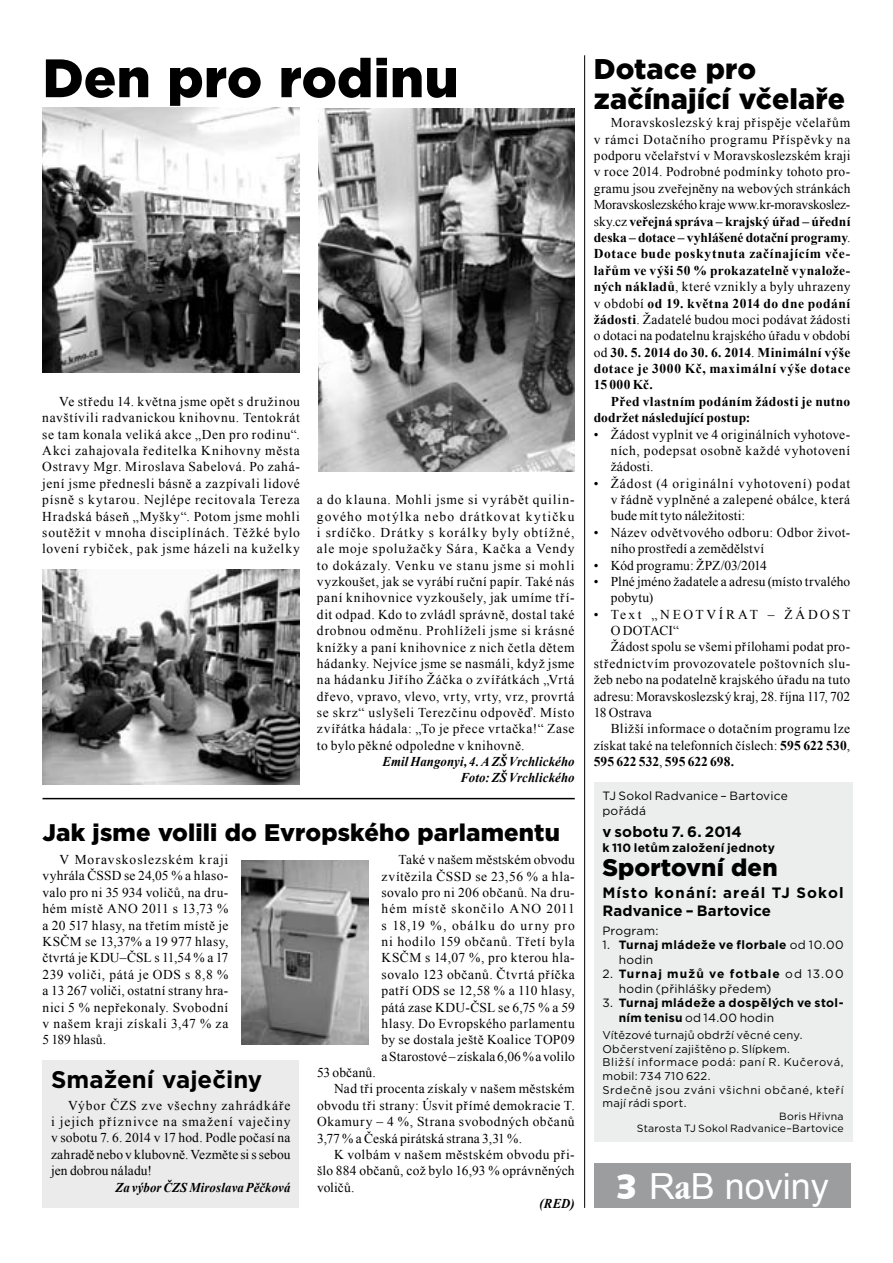
<style>
.page{position:relative;width:893px;height:1263px;background:#fff}
.page>*{position:absolute;margin:0;border:0;box-sizing:border-box;transform-origin:0 0}
.t1{font:900 54px "Gotham";color:#000}
.t2{font:36px "Arial";color:#fff}
.t3{font:900 28.5px/30px "Gotham";letter-spacing:.005em;color:#000}
.t4{font:900 24px "Gotham";letter-spacing:.005em;color:#000}
.t5{font:700 24px "Gotham";color:#000}
.t6{font:700 15px/18.1px "Gotham";letter-spacing:.04em;color:#000}
.t7{font:700 15px "Gotham";letter-spacing:.015em;color:#000}
.t8{font:13.5px/16.4px "Times New Roman";letter-spacing:.025em;color:#000;text-align:justify}
.t9{font:italic 700 13.5px/16.4px "Times New Roman";letter-spacing:.01em;color:#000;text-align:right;scale:.95 1}
.t10{font:700 13.5px/16.4px "Times New Roman";letter-spacing:.015em;color:#000}
.t11{font:13.5px "Times New Roman";letter-spacing:.045em;color:#000}
.t12{font:13.5px "Times New Roman";letter-spacing:.005em;color:#000}
.t13{font:13.5px "Times New Roman";color:#000}
.t14{font:13.5px "Times New Roman";letter-spacing:.185em;color:#000}
.t15{font:700 12px/14.4px "Gotham";letter-spacing:.03em;color:#000}
.t16{font:12px/14.4px "Gotham";letter-spacing:.015em;color:#000}
.t17{font:11.25px/13.5px "Gotham";letter-spacing:.03em;color:#000}
.t18{font:10.5px/12.6px "Gotham";letter-spacing:.015em;color:#000;text-align:right}
.s1{font-weight:700}
.s2{font-weight:400}
.s3{font-family:"Humanst 531 Blk BTCE Black"}
.s4{font-family:"Garmd ITC Bk Cn BTCE Bold Condensed"}
</style>
<div class="page">
<div style="left:594px;top:782px;width:258px;height:360px;background:#eceded"></div>
<div style="left:594px;top:1163px;width:256px;height:45px;background:#9c9d9f"></div>
<img style="left:43px;top:569px;width:256px;height:215px">
<img style="left:318px;top:108px;width:257px;height:363px">
<img style="left:43px;top:107px;width:256px;height:266px">
<div style="left:43px;top:1060px;width:256px;height:148px;background:#ebebec"></div>
<img style="left:241px;top:860px;width:128px;height:184px">
<hr style="left:584px;top:55px;width:1px;height:1153px;background:#000">
<hr style="left:43px;top:798px;width:532px;height:1px;background:#000">
<h1 class="t1" style="left:43px;top:41px;width:418px">Den pro rodinu</h1>
<p class="t8" style="left:42px;top:393px;width:259px;text-indent:17px">Ve středu 14. května jsme opět s družinou navštívili radvanickou knihovnu. Tentokrát se tam konala veliká akce „Den pro rodinu“.<br>Akci zahajovala ředitelka Knihovny města Ostravy Mgr. Miroslava Sabelová. Po zahá&shy;jení jsme přednesli básně a zazpívali lidové písně s kytarou. Nejlépe recitovala Tereza Hradská báseň „Myšky“. Potom jsme mohli soutěžit v mnoha disciplínách. Těžké bylo lovení rybiček, pak jsme házeli na kuželky</p>
<p class="t8" style="left:317px;top:491px;width:259px">a do klauna. Mohli jsme si vyrábět quilin&shy;gového motýlka nebo drátkovat kytičku i srdíčko. Drátky s korálky byly obtížné, ale moje spolužačky Sára, Kačka a Vendy to dokázaly. Venku ve stanu jsme si mohli vyzkoušet, jak se vyrábí ruční papír. Také nás paní knihovnice vyzkoušely, jak umíme tří&shy;dit odpad. Kdo to zvládl správně, dostal také drobnou odměnu. Prohlíželi jsme si krásné knížky a paní knihovnice z nich četla dětem hádanky. Nejvíce jsme se nasmáli, když jsme na hádanku Jiřího Žáčka o zvířátkách „Vrtá dřevo, vpravo, vlevo, vrty, vrty, vrz, provrtá se skrz“ uslyšeli Terezčinu odpověď. Místo zvířátka hádala: „To je přece vrtačka!“ Zase to bylo pěkné odpoledne v knihovně.</p>
<p class="t9" style="left:382px;top:753px;width:204px">Emil Hangonyi, 4. AZŠ Vrchlického<br>Foto: ZŠ Vrchlického</p>
<h3 class="t4" style="left:43px;top:816px;width:519px">Jak jsme volili do Evropského parlamentu</h3>
<p class="t8" style="left:43px;top:851px;width:187px;text-indent:17px">V Moravskoslezském kraji vyhrála ČSSD se 24,05 % a hlaso&shy;valo pro ni 35 934 voličů, na dru&shy;hém místě ANO 2011 s 13,73 % a 20 517 hlasy, na třetím místě je KSČM se 13,37% a 19 977 hlasy, čtvrtá je KDU–ČSL s 11,54 % a 17<br>239 voliči, pátá je ODS s 8,8 % a 13 267 voliči, ostatní strany hra&shy;nici 5 % nepřekonaly. Svobodní v našem kraji získali 3,47 % za 5 189 hlasů.</p>
<p class="t8" style="left:382px;top:851px;width:195px;text-indent:17px">Také v našem městském obvodu zvítězila ČSSD se 23,56 % a hla&shy;sovalo pro ni 206 občanů. Na dru&shy;hém místě skončilo ANO 2011 s 18,19 %, obálku do urny pro ni hodilo 159 občanů. Třetí byla KSČM s 14,07 %, pro kterou hla&shy;sovalo 123 občanů. Čtvrtá příčka patří ODS se 12,58 % a 110 hlasy, pátá zase KDU-ČSL se 6,75 % a 59 hlasy. Do Evropského parlamentu by se dostala ještě Koalice TOP09 aStarostové– získala 6,06 % avolilo</p>
<p class="t12" style="left:317px;top:1063px;width:60px">53 občanů.</p>
<p class="t8" style="left:334px;top:1080px;width:242px">Nad tři procenta získaly v našem městském</p>
<p class="t8" style="left:317px;top:1097px;width:259px">obvodu tři strany: Úsvit přímé demokracie T.</p>
<p class="t11" style="left:317px;top:1112px;width:259px">Okamury – 4 %, Strana svobodných občanů</p>
<p class="t8" style="left:317px;top:1130px;width:206px">3,77 % a Česká pirátská strana 3,31 %.</p>
<p class="t8" style="left:334px;top:1146px;width:242px">K volbám v našem městském obvodu při-</p>
<p class="t8" style="left:317px;top:1162px;width:259px">šlo 884 občanů, což bylo 16,93 % oprávněných</p>
<p class="t8" style="left:317px;top:1179px;width:39px">voličů.</p>
<p class="t9" style="left:539px;top:1195px;width:39px">(RED)</p>
<h3 class="t5" style="left:51px;top:1064px;width:213px">Smažení vaječiny</h3>
<p class="t8" style="left:51px;top:1097px;width:241px;text-indent:17px">Výbor ČZS zve všechny zahrádkáře i jejich příznivce na smažení vaječiny v sobotu 7. 6. 2014 v 17 hod. Podle počasí na zahradě nebo v klubovně. Vezměte si ssebou jen dobrou náladu!</p>
<p class="t9" style="left:115px;top:1178px;width:186px">Za výbor ČZS Miroslava Pěčková</p>
<h3 class="t3" style="left:594px;top:53px;width:253px">Dotace pro začínající včelaře</h3>
<p class="t8" style="left:594px;top:114px;width:258px;text-indent:17px">Moravskoslezský kraj přispěje včelařům v rámci Dotačního programu Příspěvky na podporu včelařství v Moravskoslezském kraji v roce 2014. Podrobné podmínky tohoto pro&shy;gramu jsou zveřejněny na webových stránkách Moravskoslezského kraje www.kr-moravskoslez&shy;sky.cz <span class="s1">veřejná správa – krajský úřad – úřední deska – dotace – vyhlášené dotační programy</span>.<br><span class="s1">Dotace bude poskytnuta začínajícím vče&shy;lařům ve výši 50 % prokazatelně vynalože&shy;ných nákladů</span>, které vznikly a byly uhrazeny v období <span class="s1">od 19. května 2014 do dne podání žádosti</span>. Žadatelé budou moci podávat žádosti o dotaci na podatelnu krajského úřadu v období od <span class="s1">30. 5. 2014 do 30. 6. 2014</span>. <span class="s1">Minimální výše dotace je 3000 Kč, maximální výše dotace 15 000 Kč.</span></p>
<p class="t10" style="left:594px;top:393px;width:258px;text-indent:17px">Před vlastním podáním žádosti je nutno dodržet následující postup:</p>
<p class="t8" style="left:611px;top:426px;width:241px;text-indent:-17px">• Žádost vyplnit ve 4 originálních vyhotove&shy;ních, podepsat osobně každé vyhotovení žádosti.</p>
<p class="t8" style="left:611px;top:475px;width:241px;text-indent:-17px">• Žádost (4 originální vyhotovení) podat v řádně vyplněné a zalepené obálce, která bude mít tyto náležitosti:</p>
<p class="t8" style="left:611px;top:524px;width:241px;text-indent:-17px">• Název odvětvového odboru: Odbor život&shy;ního prostředí a zemědělství</p>
<p class="t13" style="left:594px;top:556px;width:175px">• Kód programu: ŽPZ/03/2014</p>
<p class="t8" style="left:611px;top:573px;width:241px;text-indent:-17px">• Plné jméno žadatele a adresu (místo trvalého pobytu)</p>
<p class="t14" style="left:594px;top:605px;width:258px">• Text „NEOTVÍRAT – ŽÁDOST</p>
<p class="t8" style="left:611px;top:622px;width:70px">O DOTACI“</p>
<p class="t8" style="left:611px;top:638px;width:241px">Žádost spolu se všemi přílohami podat pro-</p>
<p class="t11" style="left:594px;top:654px;width:258px">střednictvím provozovatele poštovních slu-</p>
<p class="t8" style="left:594px;top:671px;width:258px">žeb nebo na podatelně krajského úřadu na tuto</p>
<p class="t12" style="left:594px;top:687px;width:258px">adresu: Moravskoslezský kraj, 28. října 117, 702</p>
<p class="t12" style="left:594px;top:703px;width:60px">18 Ostrava</p>
<p class="t8" style="left:611px;top:720px;width:241px">Bližší informace o dotačním programu lze</p>
<p class="t8" style="left:594px;top:737px;width:258px">získat také na telefonních číslech: <span class="s1">595 622 530</span>,</p>
<p class="t10" style="left:594px;top:753px;width:142px">595 622 532<span class="s2">,</span> 595 622 698.</p>
<p class="t16" style="left:602px;top:789px;width:187px">TJ Sokol Radvanice – Bartovice pořádá</p>
<p class="t7" style="left:602px;top:822px;width:141px">v sobotu 7. 6. 2014</p>
<p class="t15" style="left:602px;top:840px;width:174px">k 110 letům založení jednoty</p>
<h3 class="t4" style="left:602px;top:850px;width:177px">Sportovní den</h3>
<p class="t6" style="left:602px;top:883px;width:243px">Místo konání: areál TJ Sokol<br>Radvanice – Bartovice</p>
<p class="t16" style="left:602px;top:923px;width:57px">Program:</p>
<p class="t15" style="left:619px;top:938px;width:226px;text-indent:-16px"><span class="s2">1.</span> Turnaj mládeže ve florbale <span class="s2">od 10.00 hodin</span></p>
<p class="t16" style="left:619px;top:966px;width:226px;text-indent:-16px">2. <span class="s1">Turnaj mužů ve fotbale</span> od 13.00 hodin (přihlášky předem)</p>
<p class="t15" style="left:619px;top:995px;width:226px;text-indent:-16px"><span class="s2">3.</span> Turnaj mládeže a dospělých ve stol&shy;ním tenisu <span class="s2">od 14.00 hodin</span></p>
<p class="t17" style="left:602px;top:1028px;width:243px">Vítězové turnajů obdrží věcné ceny.<br>Občerstvení zajištěno p. Slípkem.<br>Bližší informace podá: paní R. Kučerová, mobil: 734 710 622.<br>Srdečně jsou zváni všichni občané, kteří mají rádi sport.</p>
<p class="t18" style="left:637px;top:1109px;width:208px">Boris Hřivna<br>Starosta TJ Sokol Radvanice–Bartovice</p>
<h2 class="t2" style="left:615px;top:1163px;width:215px"><span class="s3">3</span> R<span class="s4">a</span>B noviny</h2>
</div>
